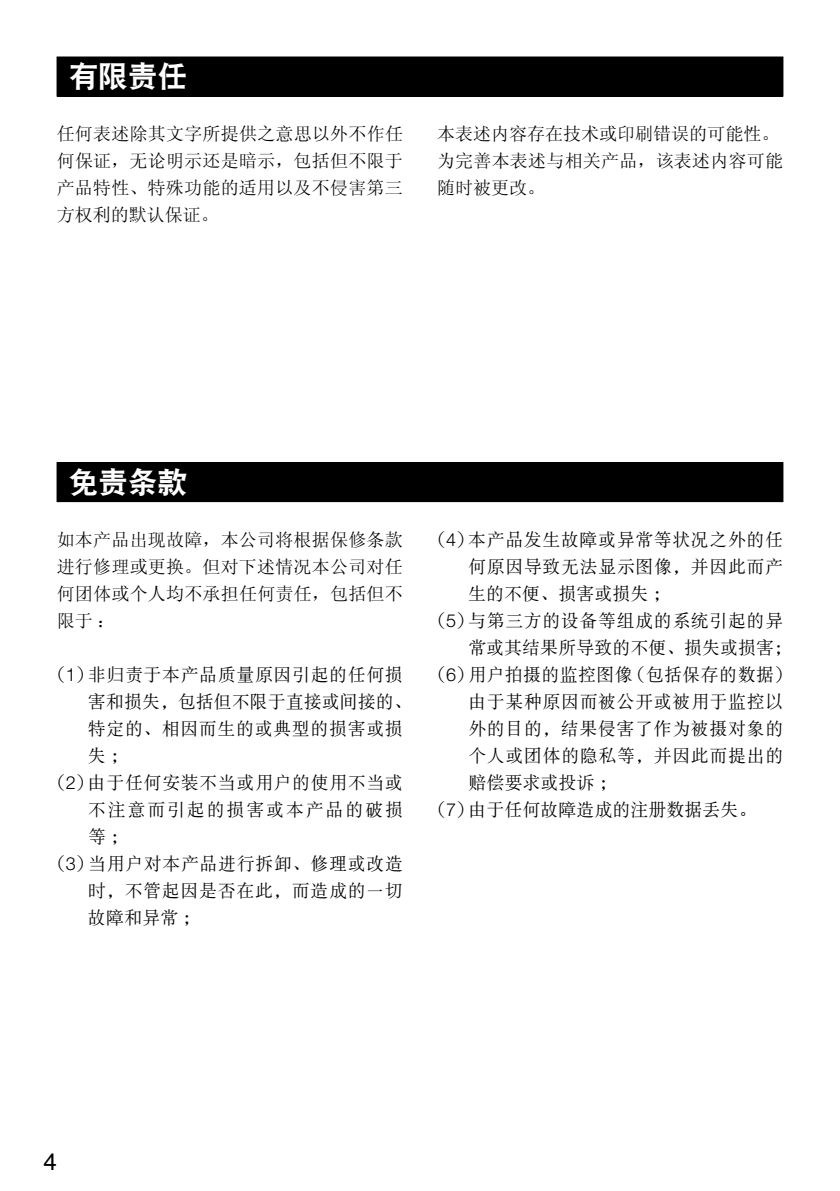
<style>
.page{position:relative;width:840px;height:1191px;background:#fff}
.page>*{position:absolute;margin:0;border:0;box-sizing:border-box;transform-origin:0 0}
.t1{font:30px "DF Hei GB W9";letter-spacing:-.015em;color:#fff}
.t2{font:24px "Helvetica";color:#000}
.t3{font:18px "DF Song GB W5";letter-spacing:.03em;color:#000}
.t4{font:18px/27px "Sim Sun";letter-spacing:.01em;color:#000;text-align:justify}
.t5{font:18px "DF Song GB W5";color:#000}
.t6{font:18px "DF Song GB W5";letter-spacing:.1em;color:#000}
.s1{font-family:"Helvetica Neue LT Std";font-weight:300}
</style>
<div class="page">
<div style="left:57px;top:57px;width:725px;height:39px;background:#000"></div>
<div style="left:57px;top:462px;width:725px;height:39px;background:#000"></div>
<div style="left:57px;top:462px;width:725px;height:40px;border:1px solid #000"></div>
<h1 class="t1" style="left:69px;top:60px;width:120px">有限责任</h1>
<p class="t4" style="left:57px;top:120px;width:347px">任何表述除其文字所提供之意思以外不作任何保证，无论明示还是暗示，包括但不限于产品特性、特殊功能的适用以及不侵害第三方权利的默认保证。</p>
<p class="t4" style="left:437px;top:120px;width:347px;text-align:left">本表述内容存在技术或印刷错误的可能性。为完善本表述与相关产品，该表述内容可能随时被更改。</p>
<h1 class="t1" style="left:69px;top:466px;width:120px">免责条款</h1>
<p class="t4" style="left:57px;top:526px;width:347px">如本产品出现故障，本公司将根据保修条款进行修理或更换。但对下述情况本公司对任何团体或个人均不承担任何责任，包括但不限于：</p>
<p class="t3" style="left:48px;top:664px;width:356px">（<span class="s1">1</span>）非归责于本产品质量原因引起的任何损</p>
<p class="t5" style="left:88px;top:691px;width:325px">害和损失，包括但不限于直接或间接的、</p>
<p class="t3" style="left:88px;top:718px;width:316px">特定的、相因而生的或典型的损害或损</p>
<p class="t3" style="left:88px;top:745px;width:42px">失；</p>
<p class="t3" style="left:48px;top:772px;width:356px">（<span class="s1">2</span>）由于任何安装不当或用户的使用不当或</p>
<p class="t6" style="left:88px;top:799px;width:316px">不注意而引起的损害或本产品的破损</p>
<p class="t3" style="left:88px;top:826px;width:42px">等；</p>
<p class="t3" style="left:48px;top:853px;width:356px">（<span class="s1">3</span>）当用户对本产品进行拆卸、修理或改造</p>
<p class="t3" style="left:88px;top:880px;width:316px">时，不管起因是否在此，而造成的一切</p>
<p class="t3" style="left:88px;top:907px;width:114px">故障和异常；</p>
<p class="t3" style="left:428px;top:529px;width:356px">（<span class="s1">4</span>）本产品发生故障或异常等状况之外的任</p>
<p class="t3" style="left:468px;top:556px;width:316px">何原因导致无法显示图像，并因此而产</p>
<p class="t5" style="left:468px;top:583px;width:204px">生的不便、损害或损失；</p>
<p class="t3" style="left:428px;top:610px;width:356px">（<span class="s1">5</span>）与第三方的设备等组成的系统引起的异</p>
<p class="t5" style="left:468px;top:637px;width:325px">常或其结果所导致的不便、损失或损害；</p>
<p class="t3" style="left:428px;top:664px;width:365px">（<span class="s1">6</span>）用户拍摄的监控图像（包括保存的数据）</p>
<p class="t3" style="left:468px;top:691px;width:316px">由于某种原因而被公开或被用于监控以</p>
<p class="t3" style="left:468px;top:718px;width:316px">外的目的，结果侵害了作为被摄对象的</p>
<p class="t3" style="left:468px;top:745px;width:316px">个人或团体的隐私等，并因此而提出的</p>
<p class="t5" style="left:468px;top:772px;width:150px">赔偿要求或投诉；</p>
<p class="t5" style="left:428px;top:799px;width:330px">（<span class="s1">7</span>）由于任何故障造成的注册数据丢失。</p>
<h2 class="t2" style="left:43px;top:1143px;width:15px">4</h2>
</div>
